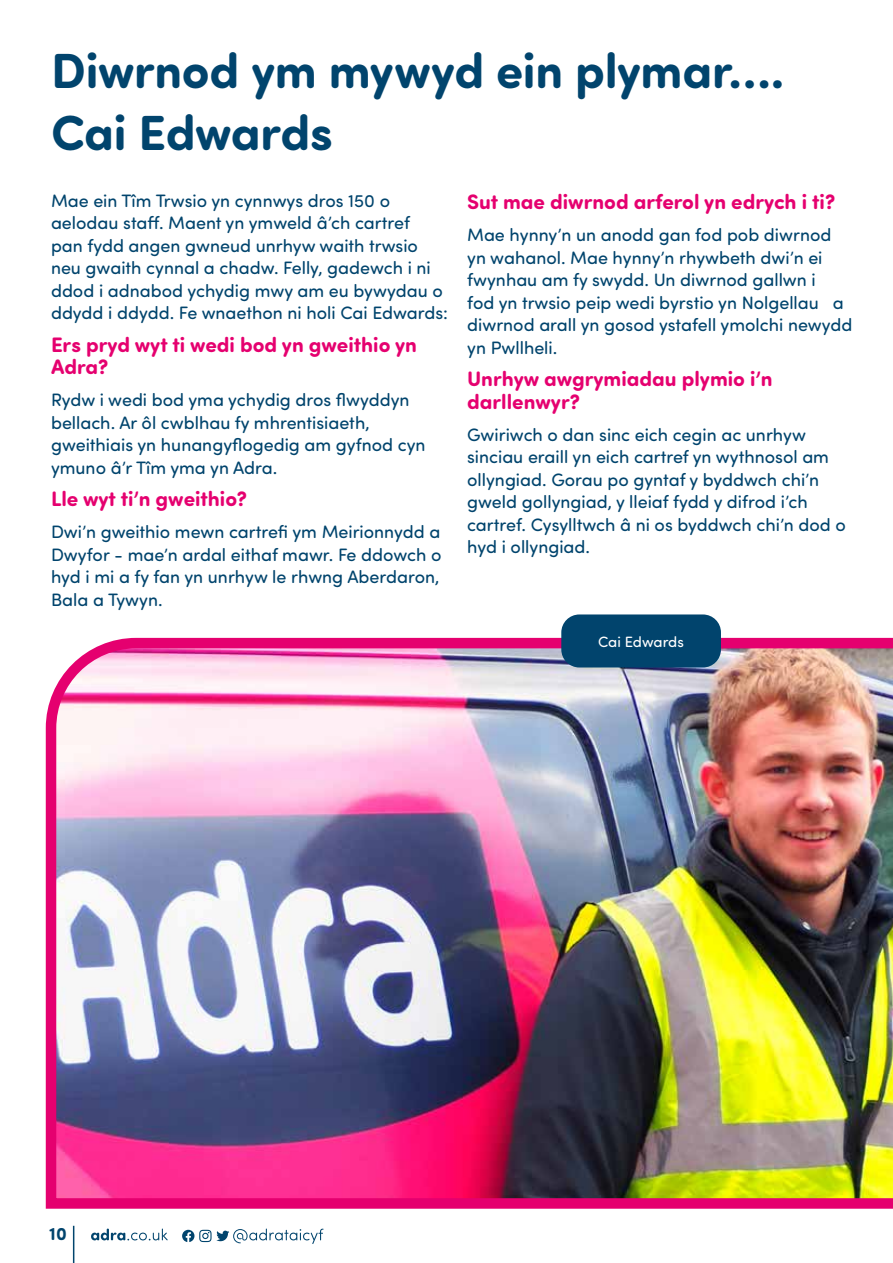
<style>
.page{position:relative;width:893px;height:1263px;background:#fff}
.page>*{position:absolute;margin:0;border:0;box-sizing:border-box;transform-origin:0 0}
.t1{font:700 49.5px/61.5px "Sofia Pro Soft";letter-spacing:-.005em;color:#01446d}
.t2{font:700 21px/22.5px "Sofia Pro Soft";color:#e5006f}
.t3{font:18px/22.5px "Sofia Pro Soft";color:#01446d}
.t4{font:700 18px "Sofia Pro Soft";color:#01446d}
.t5{font:15px "Sofia Pro Soft";color:#fff}
</style>
<div class="page">
<img style="left:45px;top:637px;width:848px;height:572px">
<hr style="left:73px;top:1226px;width:1px;height:37px;background:#01446d">
<svg style="left:91px;top:1228px;width:77px;height:12px"></svg>
<svg style="left:182px;top:1228px;width:142px;height:16px"></svg>
<div style="left:561px;top:614px;width:160px;height:53px;background:#01446d;border-radius:18px"></div>
<h1 class="t1" style="left:51px;top:37px;width:735px">Diwrnod ym mywyd ein plymar….<br>Cai Edwards</h1>
<p class="t3" style="left:51px;top:189px;width:399px">Mae ein Tîm Trwsio yn cynnwys dros 150 o aelodau staff. Maent yn ymweld â’ch cartref<br>pan fydd angen gwneud unrhyw waith trwsio neu gwaith cynnal a chadw. Felly, gadewch i ni ddod i adnabod ychydig mwy am eu bywydau o ddydd i ddydd. Fe wnaethon ni holi Cai Edwards:</p>
<p class="t2" style="left:51px;top:332px;width:368px">Ers pryd wyt ti wedi bod yn gweithio yn<br>Adra?</p>
<p class="t3" style="left:51px;top:388px;width:376px">Rydw i wedi bod yma ychydig dros flwyddyn bellach. Ar ôl cwblhau fy mhrentisiaeth, gweithiais yn hunangyflogedig am gyfnod cyn ymuno â’r Tîm yma yn Adra.</p>
<p class="t2" style="left:51px;top:486px;width:198px">Lle wyt ti’n gweithio?</p>
<p class="t3" style="left:51px;top:520px;width:392px;text-align:justify">Dwi’n gweithio mewn cartrefi ym Meirionnydd a Dwyfor - mae’n ardal eithaf mawr. Fe ddowch o hyd i mi a fy fan yn unrhyw le rhwng Aberdaron, Bala a Tywyn.</p>
<p class="t2" style="left:467px;top:189px;width:370px">Sut mae diwrnod arferol yn edrych i ti?</p>
<p class="t3" style="left:467px;top:223px;width:387px">Mae hynny’n un anodd gan fod pob diwrnod yn wahanol. Mae hynny’n rhywbeth dwi’n ei fwynhau am fy swydd. Un diwrnod gallwn i<br>fod yn trwsio peip wedi byrstio yn Nolgellau a diwrnod arall yn gosod ystafell ymolchi newydd yn Pwllheli.</p>
<p class="t2" style="left:467px;top:366px;width:307px">Unrhyw awgrymiadau plymio i’n darllenwyr?</p>
<p class="t3" style="left:467px;top:423px;width:380px">Gwiriwch o dan sinc eich cegin ac unrhyw sinciau eraill yn eich cartref yn wythnosol am ollyngiad. Gorau po gyntaf y byddwch chi’n gweld gollyngiad, y lleiaf fydd y difrod i’ch cartref. Cysylltwch â ni os byddwch chi’n dod o hyd i ollyngiad.</p>
<p class="t5" style="left:598px;top:631px;width:87px">Cai Edwards</p>
<p class="t4" style="left:49px;top:1221px;width:19px">10</p>
</div>
